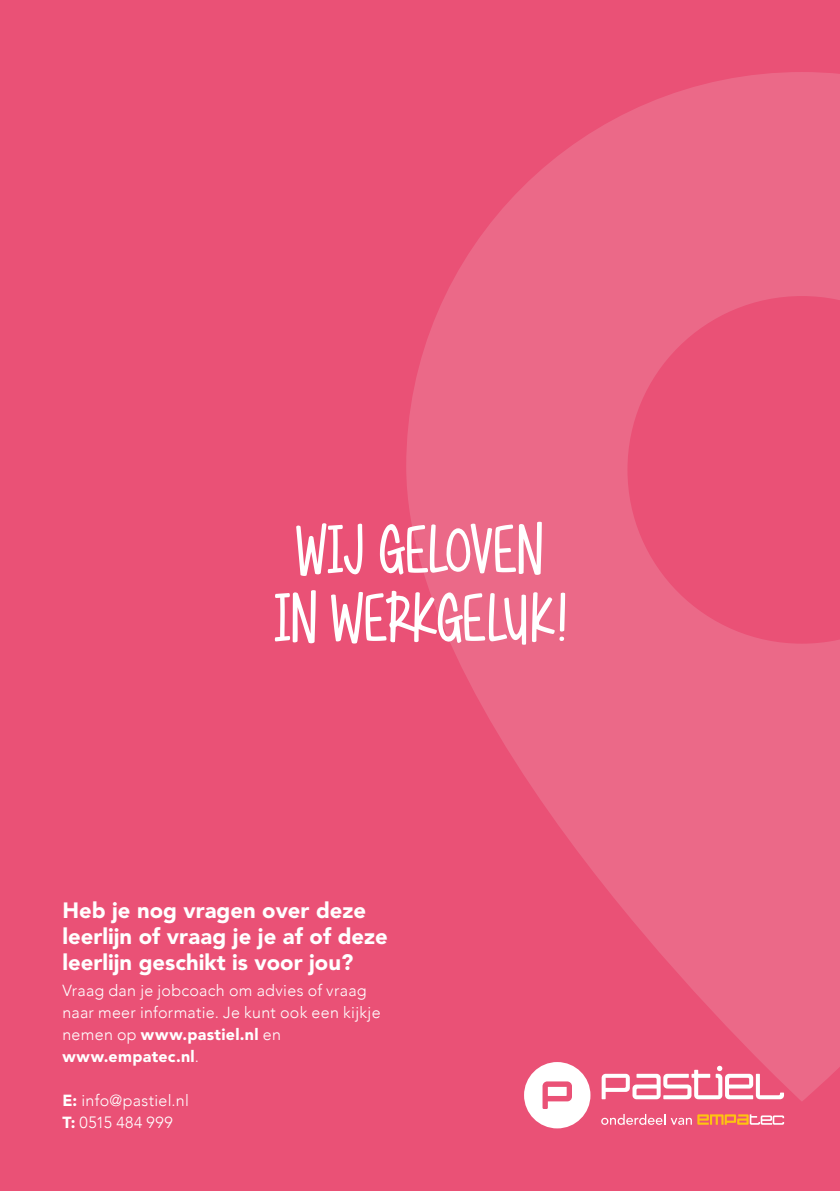
<style>
.page{position:relative;width:840px;height:1191px;background:#fff}
.page>*{position:absolute;margin:0;border:0;box-sizing:border-box;transform-origin:0 0}
.t1{font:900 22px/26px "Avenir";color:#fff}
.t2{font:300 16px/22px "Avenir";letter-spacing:.02em;color:#fff}
.t3{font:900 16px "Avenir";letter-spacing:.02em;color:#fff}
.s1{font-weight:900}
.s2{font-weight:300}
</style>
<div class="page">
<div style="left:0;top:0;width:839px;height:1191px;background:#ea5176"></div>
<svg style="left:406px;top:72px;width:433px;height:1029px;fill:#eb6988"></svg>
<svg style="left:697px;top:1114px;width:86px;height:10px"></svg>
<svg style="left:601px;top:1114px;width:90px;height:10px"></svg>
<svg style="left:523px;top:1062px;width:67px;height:66px"></svg>
<svg style="left:601px;top:1065px;width:182px;height:34px"></svg>
<svg style="left:296px;top:523px;width:66px;height:53px"></svg>
<svg style="left:379px;top:522px;width:162px;height:53px;background:#f19aaf"></svg>
<svg style="left:275px;top:590px;width:40px;height:53px"></svg>
<svg style="left:331px;top:591px;width:234px;height:53px"></svg>
<p class="t1" style="left:62px;top:897px;width:327px">Heb je nog vragen over deze leerlijn of vraag je je af of deze leerlijn geschikt is voor jou?</p>
<p class="t2" style="left:62px;top:979px;width:319px">Vraag dan je jobcoach om advies of vraag naar meer informatie. Je kunt ook een kijkje nemen op <span class="s1">www.pastiel.nl</span> en</p>
<p class="t3" style="left:62px;top:1047px;width:138px">www.empatec.nl<span class="s2">.</span></p>
<p class="t2" style="left:62px;top:1089px;width:128px"><span class="s1">E:</span> info@pastiel.nl</p>
<p class="t2" style="left:62px;top:1111px;width:112px"><span class="s1">T:</span> 0515 484 999</p>
</div>
